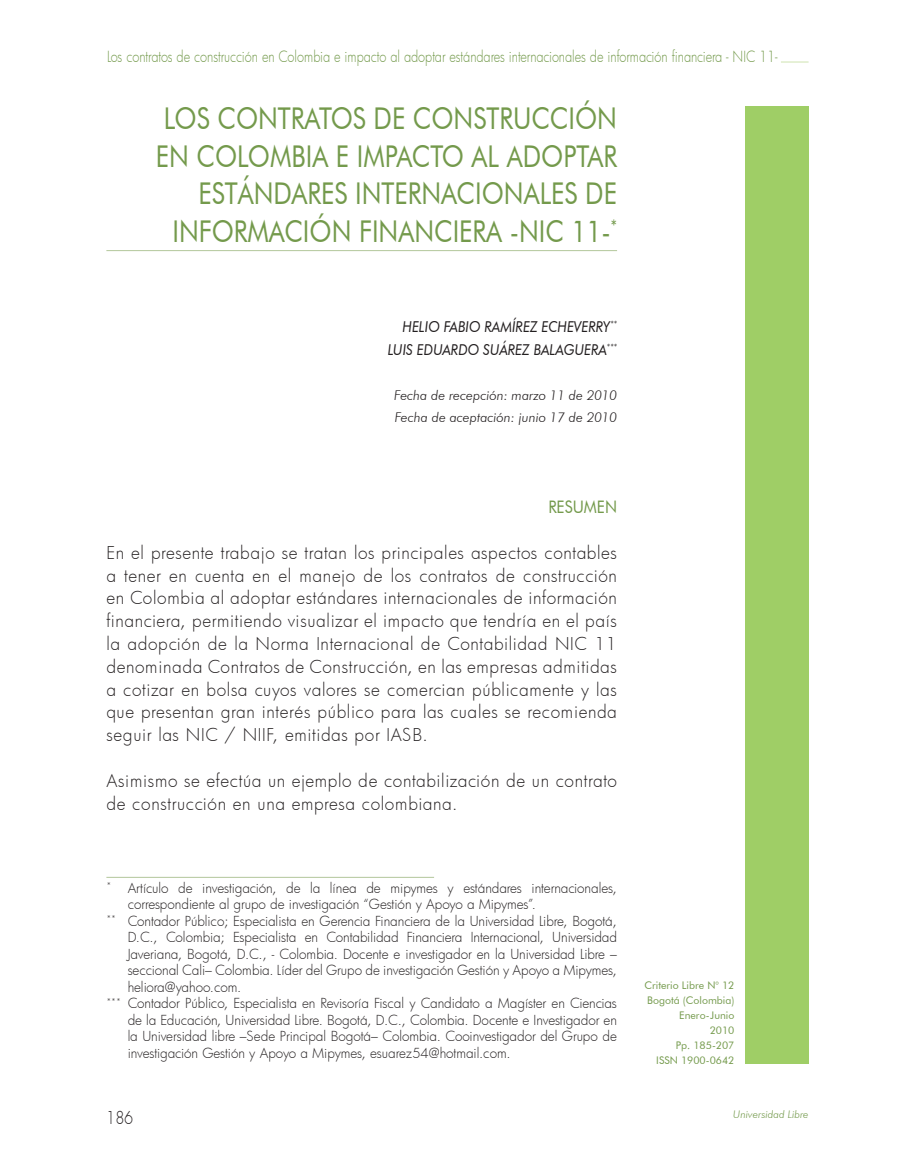
<style>
.page{position:relative;width:915px;height:1170px;background:#fff}
.page>*{position:absolute;margin:0;border:0;box-sizing:border-box;transform-origin:0 0}
.t1{font:30px/37.5px "Futura BT";color:#749a4c;text-align:right;scale:.85 1}
.t2{font:300 17.25px/22.8px "Futura";letter-spacing:.04em;color:#231f20;text-align:justify}
.t3{font:17.25px "Futura BT";color:#749a4c;scale:.9 1}
.t4{font:300 17.25px "Futura";letter-spacing:.04em;color:#231f20;scale:.85 1}
.t5{font:300 15px "Futura";letter-spacing:-.005em;color:#749a4c;scale:.85 1}
.t6{font:italic 15px/22.5px "Futura BT";color:#231f20;text-align:right;scale:.9 1}
.t7{font:300 13.5px "Futura";letter-spacing:-.005em;color:#231f20}
.t8{font:italic 300 13.5px/22.5px "Futura BT";color:#231f20}
.t9{font:10.5px/15px "Futura BT";color:#749a4c;text-align:right}
.t10{font:italic 300 10.5px "Futura BT";color:#749a4c}
</style>
<div class="page">
<div style="left:744px;top:106px;width:64px;height:957px;background:#9fce66"></div>
<svg style="left:781px;top:62px;width:27px;height:1px"></svg>
<hr style="left:106px;top:250px;width:511px;height:1px;background:#b3c79b">
<hr style="left:106px;top:876px;width:328px;height:1px;background:#b3c79b">
<p class="t5" style="left:107px;top:46px;width:790px">Los contratos de construcción en Colombia e impacto al adoptar estándares internacionales de información financiera - NIC 11-</p>
<h1 class="t1" style="left:156px;top:99px;width:544px">LOS CONTRATOS DE CONSTRUCCIÓN<br>EN COLOMBIA E IMPACTO AL ADOPTAR<br>ESTÁNDARES INTERNACIONALES DE<br>INFORMACIÓN FINANCIERA -NIC 11-<sup>*</sup></h1>
<p class="t6" style="left:387px;top:315px;width:256px">HELIO FABIO RAMÍREZ ECHEVERRY<sup>**<br></sup>LUIS EDUARDO SUÁREZ BALAGUERA<sup>***</sup></p>
<p class="t8" style="left:394px;top:384px;width:224px">Fecha de recepción: marzo 11 de 2010<br>Fecha de aceptación: junio 17 de 2010</p>
<p class="t3" style="left:548px;top:496px;width:21px">Resumen</p>
<p class="t2" style="left:106px;top:540px;width:512px">En el presente trabajo se tratan los principales aspectos contables a tener en cuenta en el manejo de los contratos de construcción en Colombia al adoptar estándares internacionales de información financiera, permitiendo visualizar el impacto que tendría en el país la adopción de la Norma Internacional de Contabilidad NIC 11 denominada Contratos de Construcción, en las empresas admitidas a cotizar en bolsa cuyos valores se comercian públicamente y las que presentan gran interés público para las cuales se recomienda seguir las NIC / NIIF, emitidas por IASB.</p>
<p class="t2" style="left:106px;top:768px;width:512px">Asimismo se efectúa un ejemplo de contabilización de un contrato de construcción en una empresa colombiana.</p>
<p class="t7" style="left:106px;top:878px;width:512px"><sup>*</sup> Artículo de investigación, de la línea de mipymes y estándares internacionales,</p>
<p class="t7" style="left:128px;top:895px;width:409px">correspondiente al grupo de investigación “Gestión y Apoyo a Mipymes”.</p>
<p class="t7" style="left:106px;top:911px;width:512px"><sup>**</sup> Contador Público; Especialista en Gerencia Financiera de la Universidad Libre, Bogotá,</p>
<p class="t7" style="left:128px;top:928px;width:490px">D.C., Colombia; Especialista en Contabilidad Financiera Internacional, Universidad</p>
<p class="t7" style="left:128px;top:944px;width:490px">Javeriana, Bogotá, D.C., - Colombia. Docente e investigador en la Universidad Libre –</p>
<p class="t7" style="left:128px;top:961px;width:490px">seccional Cali– Colombia. Líder del Grupo de investigación Gestión y Apoyo a Mipymes,</p>
<p class="t7" style="left:128px;top:977px;width:115px">heliora@yahoo.com.</p>
<p class="t7" style="left:106px;top:994px;width:512px"><sup>***</sup> Contador Público, Especialista en Revisoría Fiscal y Candidato a Magíster en Ciencias</p>
<p class="t7" style="left:128px;top:1010px;width:490px">de la Educación, Universidad Libre. Bogotá, D.C., Colombia. Docente e Investigador en</p>
<p class="t7" style="left:128px;top:1027px;width:490px">la Universidad libre –Sede Principal Bogotá– Colombia. Cooinvestigador del Grupo de</p>
<p class="t7" style="left:128px;top:1043px;width:384px">investigación Gestión y Apoyo a Mipymes, esuarez54@hotmail.com.</p>
<p class="t9" style="left:644px;top:977px;width:91px">Criterio Libre N° 12<br>Bogotá (Colombia)<br>Enero-Junio<br>2010<br>Pp. 185-207<br>ISSN 1900-0642</p>
<p class="t4" style="left:106px;top:1105px;width:33px">186</p>
<p class="t10" style="left:733px;top:1108px;width:77px">Universidad Libre</p>
</div>
